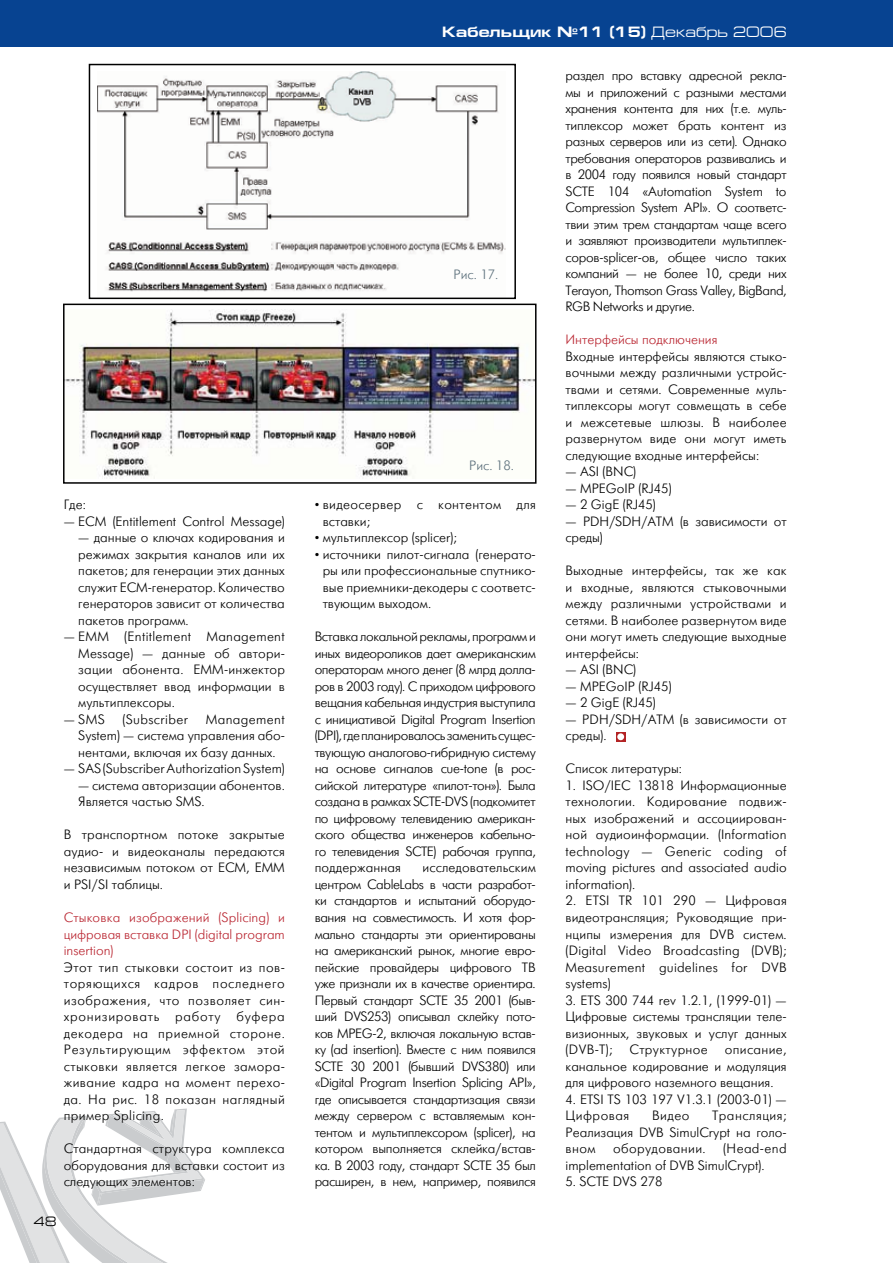
<style>
.page{position:relative;width:893px;height:1263px;background:#fff}
.page>*{position:absolute;margin:0;border:0;box-sizing:border-box;transform-origin:0 0}
.t1{font:700 15px "Europe Ext";color:#fff}
.t2{font:13.5px/16.5px "Futuris Light C";color:#000;text-align:justify}
.t3{font:13.5px/16.5px "Futuris Light C";color:#ba2732;text-align:justify}
.t4{font:13.5px/16.5px "Futuris Light C";letter-spacing:.025em;color:#000}
.t5{font:13.5px "Futuris Light C";letter-spacing:.03em;color:#000}
.t6{font:13.5px "Futuris Light C";color:#5b6f7b}
.t7{font:13.5px "Europe Ext";color:#000}
.s1{font-weight:400}
</style>
<div class="page">
<svg style="left:0;top:1108px;width:205px;height:155px"></svg>
<img style="left:98px;top:71px;width:407px;height:221px">
<div style="left:89px;top:64px;width:427px;height:235px;border:2px solid #000"></div>
<img style="left:66px;top:310px;width:467px;height:169px">
<div style="left:63px;top:304px;width:473px;height:180px;border:2px solid #000"></div>
<svg style="left:616px;top:732px;width:10px;height:10px"></svg>
<div style="left:617px;top:733px;width:7px;height:7px;background:#fff;border-radius:50%"></div>
<div style="left:0;top:0;width:893px;height:46px;background:#074391"></div>
<p class="t2" style="left:64px;top:497px;width:24px">Где:</p>
<p class="t2" style="left:64px;top:513px;width:223px">— ECM (Entitlement Control Message)</p>
<p class="t2" style="left:78px;top:530px;width:208px">— данные о ключах кодирования и режимах закрытия каналов или их пакетов; для генерации этих данных служит ECM-генератор. Количество генераторов зависит от количества пакетов программ.</p>
<p class="t2" style="left:78px;top:629px;width:208px;text-indent:-15px">— EMM (Entitlement Management Message) — данные об автори&shy;зации абонента. EMM-инжектор осуществляет ввод информации в мультиплексоры.</p>
<p class="t2" style="left:64px;top:711px;width:42px">— SMS</p>
<p class="t5" style="left:122px;top:712px;width:67px">(Subscriber</p>
<p class="t2" style="left:78px;top:711px;width:208px;text-indent:128px">Management System) — система управления або&shy;нентами, включая их базу данных.</p>
<p class="t2" style="left:64px;top:761px;width:223px">— SAS (Subscriber Authorization System)</p>
<p class="t2" style="left:78px;top:777px;width:208px">— система авторизации абонентов.<br>Является частью SMS.</p>
<p class="t2" style="left:64px;top:827px;width:223px">В транспортном потоке закрытые аудио- и видеоканалы передаются независимым потоком от ECM, EMM и PSI/SI таблицы.</p>
<p class="t3" style="left:64px;top:909px;width:223px">Стыковка изображений (Splicing) и цифровая вставка DPI (digital program insertion)</p>
<p class="t2" style="left:64px;top:959px;width:223px">Этот тип стыковки состоит из пов&shy;торяющихся кадров последнего изображения, что позволяет син&shy;хронизировать работу буфера декодера на приемной стороне.<br>Результирующим эффектом этой стыковки является легкое замора&shy;живание кадра на момент перехо&shy;да. На рис. 18 показан наглядный пример Splicing.</p>
<p class="t2" style="left:64px;top:1140px;width:223px">Стандартная структура комплекса оборудования для вставки состоит из следующих элементов:</p>
<p class="t7" style="left:33px;top:1214px;width:12px">48</p>
<p class="t1" style="left:442px;top:23px;width:346px">Кабельщик №11 (15) <span class="s1">Декабрь 2006</span></p>
<p class="t6" style="left:454px;top:268px;width:46px">Рис. 17.</p>
<p class="t6" style="left:469px;top:458px;width:46px">Рис. 18.</p>
<p class="t4" style="left:323px;top:497px;width:215px;text-indent:-8px">• видеосервер с контентом для вставки;</p>
<p class="t2" style="left:315px;top:530px;width:144px">• мультиплексор (splicer);</p>
<p class="t2" style="left:323px;top:546px;width:215px;text-indent:-8px">• источники пилот-сигнала (генерато&shy;ры или профессиональные спутнико&shy;вые приемники-декодеры с соответс&shy;твующим выходом.</p>
<p class="t2" style="left:315px;top:629px;width:223px">Вставка локальной рекламы, программ и иных видеороликов дает американским операторам много денег (8 млрд долла&shy;ров в 2003 году). С приходом цифрового вещания кабельная индустрия выступила с инициативой Digital Program Insertion (DPI), где планировалось заменить сущес&shy;твующую аналогово-гибридную систему на основе сигналов cue-tone (в рос&shy;сийской литературе «пилот-тон»). Была создана в рамках SCTE-DVS (подкомитет по цифровому телевидению американ&shy;ского общества инженеров кабельно&shy;го телевидения SCTE) рабочая группа, поддержанная</p>
<p class="t2" style="left:315px;top:860px;width:223px;text-indent:108px">исследовательским центром CableLabs в части разработ&shy;ки стандартов и испытаний оборудо&shy;вания на совместимость. И хотя фор&shy;мально стандарты эти ориентированы на американский рынок, многие евро&shy;пейские провайдеры цифрового ТВ уже признали их в качестве ориентира.<br>Первый стандарт SCTE 35 2001 (быв&shy;ший DVS253) описывал склейку пото&shy;ков MPEG-2, включая локальную встав&shy;ку (ad insertion). Вместе с ним появился SCTE 30 2001 (бывший DVS380) или «Digital Program Insertion Splicing API», где описывается стандартизация связи между сервером с вставляемым кон&shy;тентом и мультиплексором (splicer), на котором выполняется склейка/встав&shy;ка. В 2003 году, стандарт SCTE 35 был расширен, в нем, например, появился</p>
<p class="t2" style="left:566px;top:68px;width:223px">раздел про вставку адресной рекла&shy;мы и приложений c разными местами хранения контента для них (т.е. муль&shy;типлексор может брать контент из разных серверов или из сети). Однако требования операторов развивались и в 2004 году появился новый стандарт SCTE 104 «Automation System to Compression System API». О соответс&shy;твии этим трем стандартам чаще всего и заявляют производители мультиплек&shy;соров-splicer-ов, общее число таких компаний — не более 10, среди них Terayon, Thomson Grass Valley, BigBand, RGB Networks и другие.</p>
<p class="t3" style="left:566px;top:332px;width:153px">Интерфейсы подключения</p>
<p class="t2" style="left:566px;top:348px;width:223px">Входные интерфейсы являются стыко&shy;вочными между различными устройс&shy;твами и сетями. Современные муль&shy;типлексоры могут совмещать в себе и межсетевые шлюзы. В наиболее развернутом виде они могут иметь следующие входные интерфейсы:</p>
<p class="t2" style="left:566px;top:464px;width:72px">— ASI (BNC)</p>
<p class="t2" style="left:566px;top:480px;width:108px">— MPEGoIP (RJ45)</p>
<p class="t2" style="left:566px;top:497px;width:92px">— 2 GigE (RJ45)</p>
<p class="t2" style="left:566px;top:513px;width:223px">— PDH/SDH/АТМ (в зависимости от среды)</p>
<p class="t2" style="left:566px;top:563px;width:223px">Выходные интерфейсы, так же как и входные, являются стыковочными между различными устройствами и сетями. В наиболее развернутом виде они могут иметь следующие выходные интерфейсы:</p>
<p class="t2" style="left:566px;top:662px;width:72px">— ASI (BNC)</p>
<p class="t2" style="left:566px;top:678px;width:108px">— MPEGoIP (RJ45)</p>
<p class="t2" style="left:566px;top:695px;width:92px">— 2 GigE (RJ45)</p>
<p class="t2" style="left:566px;top:711px;width:223px">— PDH/SDH/АТМ (в зависимости от среды).</p>
<p class="t2" style="left:566px;top:761px;width:118px">Список литературы:</p>
<p class="t2" style="left:566px;top:777px;width:223px">1. ISO/IEC 13818 Информационные технологии. Кодирование подвиж&shy;ных изображений и ассоциирован&shy;ной аудиоинформации. (Information technology — Generic coding of moving pictures and associated audio information).</p>
<p class="t2" style="left:566px;top:893px;width:223px">2. ETSI TR 101 290 — Цифровая видеотрансляция; Руководящие при&shy;нципы измерения для DVB систем. (Digital Video Broadcasting (DVB); Measurement guidelines for DVB systems)</p>
<p class="t2" style="left:566px;top:992px;width:223px">3. ETS 300 744 rev 1.2.1, (1999-01) — Цифровые системы трансляции теле&shy;визионных, звуковых и услуг данных (DVB-T);</p>
<p class="t4" style="left:629px;top:1041px;width:80px">Структурное</p>
<p class="t2" style="left:566px;top:1041px;width:223px;text-indent:159px">описание, канальное кодирование и модуляция для цифрового наземного вещания.</p>
<p class="t2" style="left:566px;top:1091px;width:223px">4. ETSI TS 103 197 V1.3.1 (2003-01) —<br>Цифровая</p>
<p class="t2" style="left:566px;top:1107px;width:223px;text-indent:147px">Трансляция; Реализация DVB SimulCrypt на голо&shy;вном</p>
<p class="t2" style="left:652px;top:1107px;width:39px">Видео</p>
<p class="t2" style="left:566px;top:1140px;width:223px;text-indent:158px">(Head-end implementation of DVB SimulCrypt).</p>
<p class="t2" style="left:566px;top:1173px;width:98px">5. SCTE DVS 278</p>
<p class="t5" style="left:613px;top:1141px;width:94px">оборудовании.</p>
</div>
